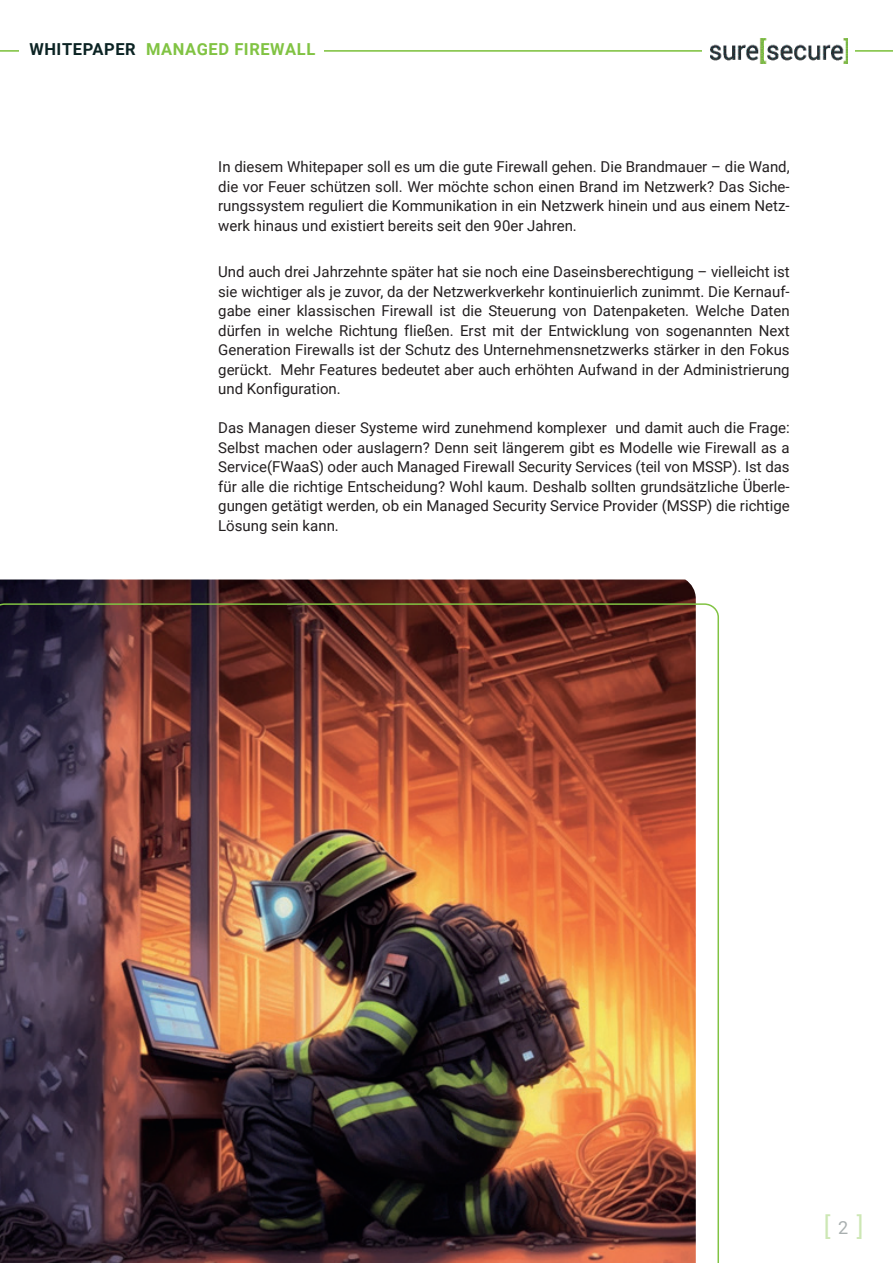
<style>
.page{position:relative;width:893px;height:1263px;background:#fff}
.page>*{position:absolute;margin:0;border:0;box-sizing:border-box;transform-origin:0 0}
.t1{font:25.5px "Roboto";color:#81c343}
.t2{font:700 16.5px "Roboto";letter-spacing:.035em;color:#81c343}
.t3{font:15px/19.5px "Roboto";color:#231f20;text-align:justify}
.s1{color:#0b2323}
.s2{font-size:18px;color:#253637}
</style>
<div class="page">
<hr style="left:0;top:50px;width:893px;height:2px;background:#81c343">
<div style="left:19px;top:29px;width:305px;height:35px;background:#fff"></div>
<img style="left:0;top:579px;width:696px;height:24px">
<div style="left:703px;top:34px;width:152px;height:34px;background:#fff"></div>
<img style="left:710px;top:38px;width:137px;height:25px">
<img style="left:0;top:603px;width:719px;height:660px">
<p class="t2" style="left:29px;top:38px;width:287px"><span class="s1">WHITEPAPER</span> MANAGED FIREWALL</p>
<p class="t3" style="left:218px;top:157px;width:573px">In diesem Whitepaper soll es um die gute Firewall gehen. Die Brandmauer – die Wand, die vor Feuer schützen soll. Wer möchte schon einen Brand im Netzwerk? Das Siche&shy;rungssystem reguliert die Kommunikation in ein Netzwerk hinein und aus einem Netz&shy;werk hinaus und existiert bereits seit den 90er Jahren.</p>
<p class="t3" style="left:218px;top:262px;width:573px">Und auch drei Jahrzehnte später hat sie noch eine Daseinsberechtigung – vielleicht ist sie wichtiger als je zuvor, da der Netzwerkverkehr kontinuierlich zunimmt. Die Kernauf&shy;gabe einer klassischen Firewall ist die Steuerung von Datenpaketen. Welche Daten dürfen in welche Richtung fließen. Erst mit der Entwicklung von sogenannten Next Generation Firewalls ist der Schutz des Unternehmensnetzwerks stärker in den Fokus gerückt. Mehr Features bedeutet aber auch erhöhten Aufwand in der Administrierung und Konfiguration.</p>
<p class="t3" style="left:218px;top:418px;width:573px">Das Managen dieser Systeme wird zunehmend komplexer und damit auch die Frage:<br>Selbst machen oder auslagern? Denn seit längerem gibt es Modelle wie Firewall as a Service(FWaaS) oder auch Managed Firewall Security Services (teil von MSSP). Ist das für alle die richtige Entscheidung? Wohl kaum. Deshalb sollten grundsätzliche Überle&shy;gungen getätigt werden, ob ein Managed Security Service Provider (MSSP) die richtige Lösung sein kann.</p>
<h1 class="t1" style="left:823px;top:1208px;width:42px">[ <span class="s2">2</span> ]</h1>
</div>
